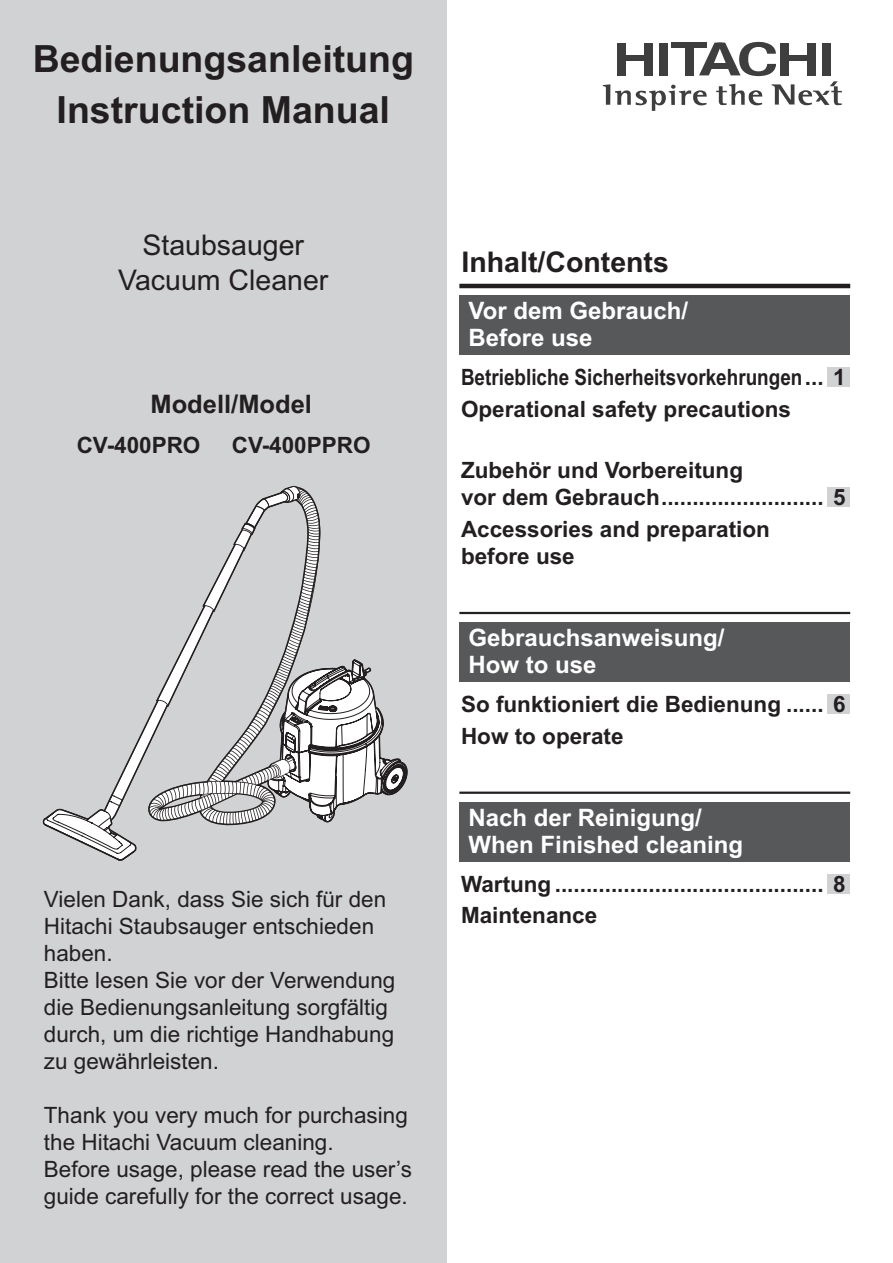
<style>
.page{position:relative;width:893px;height:1263px;background:#fff}
.page>*{position:absolute;margin:0;border:0;box-sizing:border-box;transform-origin:0 0}
.t1{font:700 37.5px/51px "Arial";color:#231f20;text-align:center}
.t2{font:28.5px/34.5px "Arial";color:#231f20;text-align:center}
.t3{font:700 28.5px "Arial";color:#231f20}
.t4{font:700 25.5px "Arial";color:#231f20}
.t5{font:700 24px/27px "Arial";color:#fff}
.t6{font:22.5px/27px "Arial";color:#231f20}
.t7{font:700 22.5px/27px "Arial";color:#231f20}
.t8{font:700 22.5px/31.5px "Arial";color:#231f20;scale:.84 1}
</style>
<div class="page">
<div style="left:0;top:0;width:447px;height:1263px;background:#d1d2d4"></div>
<svg style="left:603px;top:41px;width:239px;height:70px"></svg>
<div style="left:780px;top:43px;width:9px;height:32px;background:#3e3e3f"></div>
<div style="left:807px;top:43px;width:8px;height:32px;background:#3e3e3f"></div>
<div style="left:789px;top:56px;width:18px;height:5px;background:#3e3e3f"></div>
<div style="left:459px;top:295px;width:391px;height:60px;background:#57585a"></div>
<div style="left:459px;top:622px;width:391px;height:60px;background:#57585a"></div>
<div style="left:459px;top:802px;width:391px;height:60px;background:#57585a"></div>
<div style="left:828px;top:368px;width:22px;height:19px;background:#d1d2d4"></div>
<div style="left:828px;top:488px;width:22px;height:19px;background:#d1d2d4"></div>
<div style="left:828px;top:695px;width:22px;height:19px;background:#d1d2d4"></div>
<div style="left:828px;top:874px;width:22px;height:20px;background:#d1d2d4"></div>
<hr style="left:459px;top:284px;width:391px;height:4px;background:#231f20">
<hr style="left:459px;top:612px;width:391px;height:2px;background:#231f20">
<hr style="left:459px;top:792px;width:391px;height:2px;background:#231f20">
<svg style="left:111px;top:717px;width:38px;height:77px"></svg>
<svg style="left:42px;top:794px;width:95px;height:67px"></svg>
<svg style="left:149px;top:486px;width:258px;height:340px"></svg>
<h1 class="t1" style="left:33px;top:37px;width:383px">Bedienungsanleitung<br>Instruction Manual</h1>
<p class="t2" style="left:118px;top:231px;width:212px">Staubsauger<br>Vacuum Cleaner</p>
<p class="t4" style="left:150px;top:395px;width:163px">Modell/Model</p>
<p class="t7" style="left:77px;top:434px;width:125px">CV-400PRO</p>
<p class="t7" style="left:232px;top:434px;width:140px">CV-400PPRO</p>
<p class="t6" style="left:44px;top:888px;width:353px">Vielen Dank, dass Sie sich für den<br>Hitachi Staubsauger entschieden haben.<br>Bitte lesen Sie vor der Verwendung die Bedienungsanleitung sorgfältig durch, um die richtige Handhabung zu gewährleisten.</p>
<p class="t6" style="left:44px;top:1104px;width:370px">Thank you very much for purchasing the Hitachi Vacuum cleaning.<br>Before usage, please read the user’s guide carefully for the correct usage.</p>
<p class="t3" style="left:461px;top:251px;width:209px">Inhalt/Contents</p>
<p class="t5" style="left:468px;top:300px;width:221px">Vor dem Gebrauch/<br>Before use</p>
<p class="t8" style="left:461px;top:364px;width:459px">Betriebliche Sicherheitsvorkehrungen... 1<br>Operational safety precautions</p>
<p class="t7" style="left:461px;top:459px;width:386px">Zubehör und Vorbereitung<br>vor dem Gebrauch.......................... 5</p>
<p class="t7" style="left:461px;top:518px;width:310px">Accessories and preparation before use</p>
<p class="t5" style="left:468px;top:627px;width:258px">Gebrauchsanweisung/<br>How to use</p>
<p class="t7" style="left:461px;top:691px;width:386px;line-height:31.5px">So funktioniert die Bedienung ...... 6<br>How to operate</p>
<p class="t5" style="left:468px;top:806px;width:276px">Nach der Reinigung/<br>When Finished cleaning</p>
<p class="t7" style="left:461px;top:870px;width:386px;line-height:31.5px">Wartung ........................................... 8<br>Maintenance</p>
</div>
